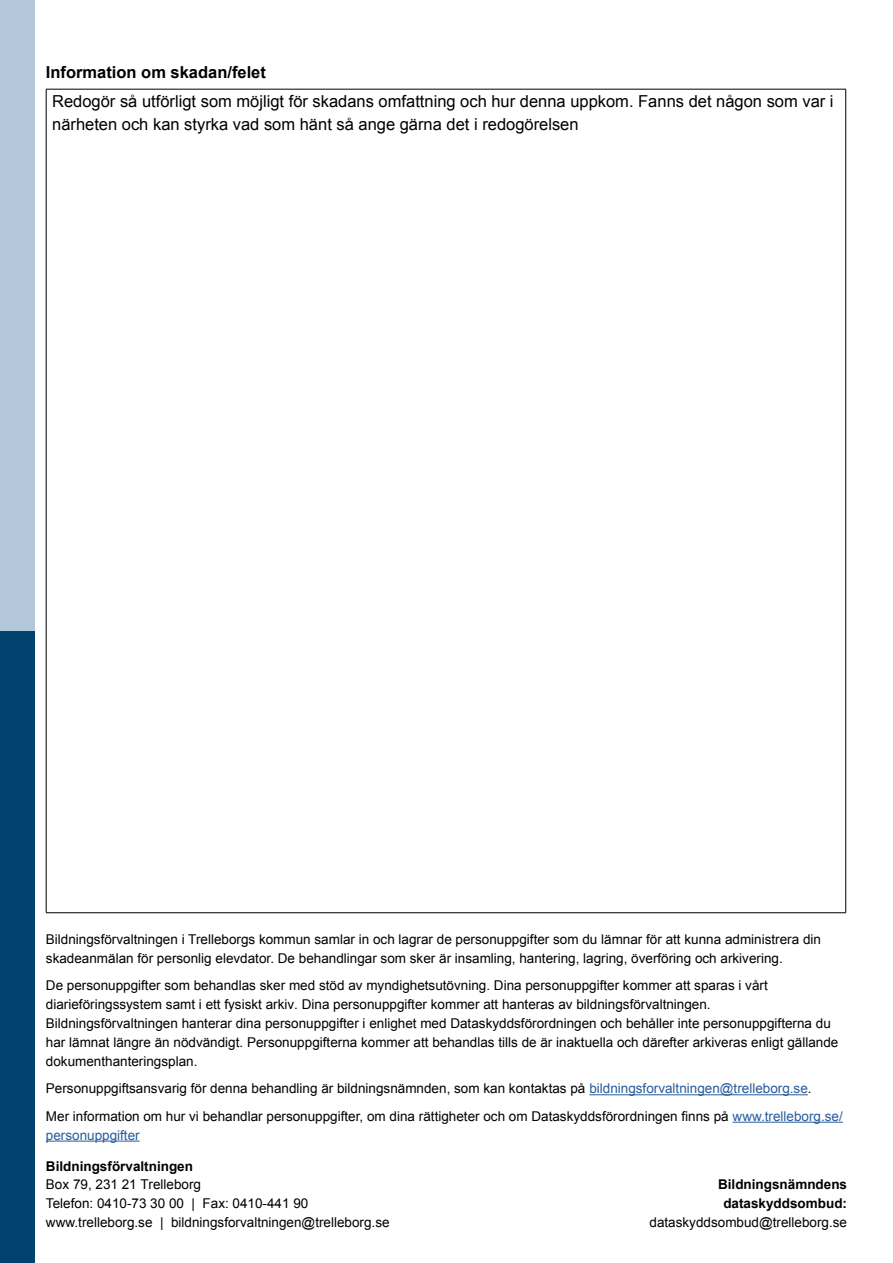
<style>
.page{position:relative;width:893px;height:1263px;background:#fff}
.page>*{position:absolute;margin:0;border:0;box-sizing:border-box;transform-origin:0 0}
.t1{font:16.5px/23.1px "Arial";color:#000}
.t2{font:700 16.5px "Arial";color:#000}
.t3{font:13.5px/18.9px "Arial";color:#000}
.t4{font:700 13.5px/18.9px "Arial";color:#000;text-align:center}
.t5{font:13.5px "Arial";color:#275b9b}
.s1{color:#275b9b}
</style>
<div class="page">
<div style="left:0;top:0;width:34px;height:631px;background:#b2c8da"></div>
<div style="left:0;top:631px;width:34px;height:632px;background:#004170"></div>
<hr style="left:589px;top:1094px;width:219px;height:1px;background:#275b9b">
<hr style="left:733px;top:1122px;width:110px;height:1px;background:#275b9b">
<hr style="left:46px;top:1140px;width:94px;height:1px;background:#275b9b">
<hr style="left:46px;top:89px;width:800px;height:1px;background:#000">
<hr style="left:46px;top:89px;width:1px;height:823px;background:#000">
<hr style="left:845px;top:89px;width:1px;height:823px;background:#000">
<hr style="left:46px;top:912px;width:800px;height:1px;background:#000">
<p class="t2" style="left:46px;top:62px;width:222px">Information om skadan/felet</p>
<p class="t1" style="left:52px;top:90px;width:783px">Redogör så utförligt som möjligt för skadans omfattning och hur denna uppkom. Fanns det någon som var i närheten och kan styrka vad som hänt så ange gärna det i redogörelsen</p>
<p class="t3" style="left:46px;top:930px;width:777px">Bildningsförvaltningen i Trelleborgs kommun samlar in och lagrar de personuppgifter som du lämnar för att kunna administrera din skadeanmälan för personlig elevdator. De behandlingar som sker är insamling, hantering, lagring, överföring och arkivering.</p>
<p class="t3" style="left:46px;top:976px;width:794px">De personuppgifter som behandlas sker med stöd av myndighetsutövning. Dina personuppgifter kommer att sparas i vårt diarieföringssystem samt i ett fysiskt arkiv. Dina personuppgifter kommer att hanteras av bildningsförvaltningen.<br>Bildningsförvaltningen hanterar dina personuppgifter i enlighet med Dataskyddsförordningen och behåller inte personuppgifterna du har lämnat längre än nödvändigt. Personuppgifterna kommer att behandlas tills de är inaktuella och därefter arkiveras enligt gällande dokumenthanteringsplan.</p>
<p class="t3" style="left:46px;top:1075px;width:798px;line-height:27.5px">Personuppgiftsansvarig för denna behandling är bildningsnämnden, som kan kontaktas på <span class="s1">bildningsforvaltningen@trelleborg.se</span>.<br>Mer information om hur vi behandlar personuppgifter, om dina rättigheter och om Dataskyddsförordningen finns på <span class="s1">www.trelleborg.se/</span></p>
<p class="t5" style="left:46px;top:1126px;width:95px">personuppgifter</p>
<p class="t4" style="left:46px;top:1157px;width:149px">Bildningsförvaltningen</p>
<p class="t3" style="left:46px;top:1175px;width:345px">Box 79, 231 21 Trelleborg<br>Telefon: 0410-73 30 00 | Fax: 0410-441 90 www.trelleborg.se | bildningsforvaltningen@trelleborg.se</p>
<p class="t4" style="left:718px;top:1176px;width:131px">Bildningsnämndens dataskyddsombud:</p>
<p class="t3" style="left:649px;top:1213px;width:199px">dataskyddsombud@trelleborg.se</p>
</div>
